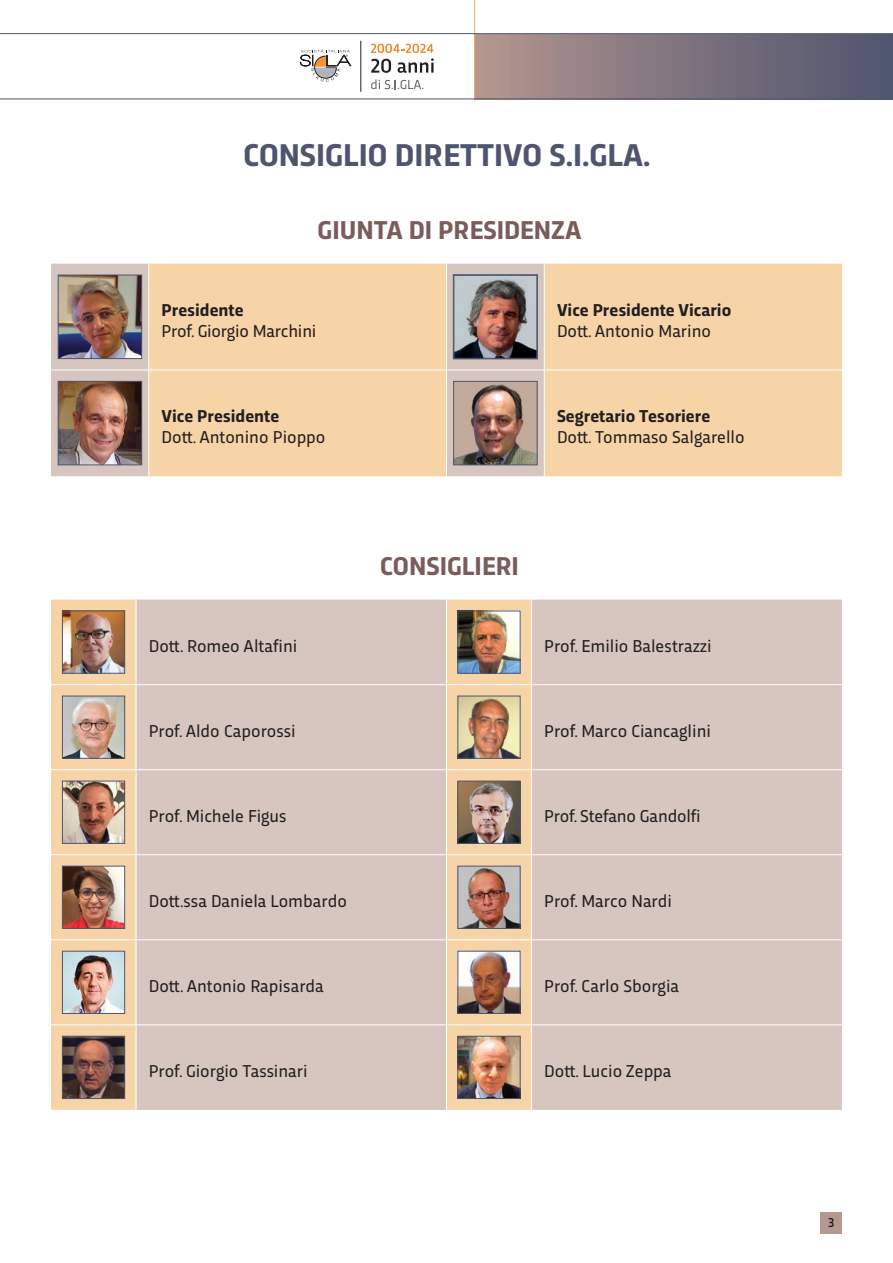
<style>
.page{position:relative;width:893px;height:1263px;background:#fff}
.page>*{position:absolute;margin:0;border:0;box-sizing:border-box;transform-origin:0 0}
.t1{font:700 33px "Trasandina";color:#4e566d}
.t2{font:700 27px "Trasandina";color:#7a5d59}
.t3{font:18px "Trasandina";color:#231f20}
.t4{font:700 18px "Trasandina";color:#231f20}
.t5{font:500 13.5px "Trasandina";color:#231f20}
</style>
<div class="page">
<div style="left:475px;top:34px;width:418px;height:65px;background:linear-gradient(to right,#b3958f,#4d546d)"></div>
<hr style="left:892px;top:34px;width:1px;height:65px;background:#4e566d">
<hr style="left:474px;top:0;width:1px;height:99px;background:#efae60">
<hr style="left:0;top:99px;width:893px;height:1px;background:#4e566d">
<svg style="left:300px;top:49px;width:51px;height:33px"></svg>
<hr style="left:360px;top:41px;width:1px;height:51px;background:#231f20">
<svg style="left:371px;top:44px;width:63px;height:29px"></svg>
<svg style="left:371px;top:79px;width:52px;height:10px"></svg>
<div style="left:821px;top:1212px;width:21px;height:21px;background:#b69890"></div>
<hr style="left:0;top:33px;width:893px;height:1px;background:#4e566d">
<svg style="left:51px;top:264px;width:97px;height:212px;background:#d3c3bd"></svg>
<div style="left:149px;top:264px;width:693px;height:212px;background:#f7d3a8"></div>
<hr style="left:446px;top:264px;width:1px;height:106px;background:#fff">
<hr style="left:544px;top:264px;width:1px;height:106px;background:#fff">
<hr style="left:51px;top:370px;width:98px;height:1px;background:#fff">
<hr style="left:149px;top:370px;width:297px;height:1px;background:#fff">
<hr style="left:446px;top:370px;width:98px;height:1px;background:#fff">
<hr style="left:446px;top:370px;width:1px;height:106px;background:#fff">
<hr style="left:544px;top:370px;width:298px;height:1px;background:#fff">
<hr style="left:544px;top:370px;width:1px;height:106px;background:#fff">
<img style="left:60px;top:277px;width:80px;height:80px">
<div style="left:58px;top:275px;width:84px;height:84px;border:1px solid #4e566d"></div>
<img style="left:453px;top:274px;width:85px;height:85px">
<div style="left:454px;top:275px;width:83px;height:83px;border:1px solid #4e566d"></div>
<img style="left:60px;top:383px;width:80px;height:80px">
<div style="left:58px;top:381px;width:84px;height:84px;border:1px solid #4e566d"></div>
<img style="left:455px;top:383px;width:81px;height:80px">
<div style="left:453px;top:381px;width:85px;height:84px;border:1px solid #4e566d"></div>
<svg style="left:51px;top:600px;width:85px;height:510px;background:#f5d2a8"></svg>
<div style="left:137px;top:600px;width:705px;height:510px;background:#d7c6bf"></div>
<hr style="left:446px;top:600px;width:1px;height:84px;background:#fff">
<hr style="left:531px;top:600px;width:1px;height:84px;background:#fff">
<hr style="left:51px;top:684px;width:85px;height:1px;background:#fff">
<hr style="left:136px;top:684px;width:310px;height:1px;background:#fff">
<hr style="left:446px;top:684px;width:85px;height:1px;background:#fff">
<hr style="left:446px;top:685px;width:1px;height:84px;background:#fff">
<hr style="left:531px;top:684px;width:311px;height:1px;background:#fff">
<hr style="left:531px;top:685px;width:1px;height:84px;background:#fff">
<hr style="left:51px;top:769px;width:85px;height:1px;background:#fff">
<hr style="left:136px;top:769px;width:310px;height:1px;background:#fff">
<hr style="left:446px;top:769px;width:85px;height:1px;background:#fff">
<hr style="left:446px;top:770px;width:1px;height:84px;background:#fff">
<hr style="left:531px;top:769px;width:311px;height:1px;background:#fff">
<hr style="left:531px;top:770px;width:1px;height:84px;background:#fff">
<hr style="left:51px;top:854px;width:85px;height:1px;background:#fff">
<hr style="left:136px;top:854px;width:310px;height:1px;background:#fff">
<hr style="left:446px;top:854px;width:85px;height:1px;background:#fff">
<hr style="left:446px;top:855px;width:1px;height:84px;background:#fff">
<hr style="left:531px;top:854px;width:311px;height:1px;background:#fff">
<hr style="left:531px;top:855px;width:1px;height:84px;background:#fff">
<hr style="left:51px;top:939px;width:85px;height:1px;background:#fff">
<hr style="left:136px;top:939px;width:310px;height:1px;background:#fff">
<hr style="left:446px;top:939px;width:85px;height:1px;background:#fff">
<hr style="left:446px;top:940px;width:1px;height:84px;background:#fff">
<hr style="left:531px;top:939px;width:311px;height:1px;background:#fff">
<hr style="left:531px;top:940px;width:1px;height:84px;background:#fff">
<hr style="left:51px;top:1024px;width:85px;height:1px;background:#fff">
<hr style="left:136px;top:1024px;width:310px;height:1px;background:#fff">
<hr style="left:446px;top:1024px;width:85px;height:1px;background:#fff">
<hr style="left:446px;top:1025px;width:1px;height:85px;background:#fff">
<hr style="left:531px;top:1024px;width:311px;height:1px;background:#fff">
<hr style="left:531px;top:1025px;width:1px;height:85px;background:#fff">
<img style="left:64px;top:612px;width:59px;height:60px">
<div style="left:62px;top:610px;width:63px;height:64px;border:1px solid #4e566d"></div>
<img style="left:459px;top:612px;width:60px;height:60px">
<div style="left:457px;top:610px;width:64px;height:64px;border:1px solid #4e566d"></div>
<img style="left:64px;top:697px;width:59px;height:60px">
<div style="left:62px;top:695px;width:63px;height:64px;border:1px solid #4e566d"></div>
<img style="left:459px;top:697px;width:60px;height:60px">
<div style="left:457px;top:695px;width:64px;height:64px;border:1px solid #4e566d"></div>
<img style="left:64px;top:783px;width:59px;height:59px">
<div style="left:62px;top:781px;width:63px;height:63px;border:1px solid #4e566d"></div>
<img style="left:459px;top:783px;width:60px;height:59px">
<div style="left:457px;top:781px;width:64px;height:63px;border:1px solid #4e566d"></div>
<img style="left:64px;top:868px;width:59px;height:59px">
<div style="left:62px;top:866px;width:63px;height:63px;border:1px solid #4e566d"></div>
<img style="left:459px;top:868px;width:60px;height:59px">
<div style="left:457px;top:866px;width:64px;height:63px;border:1px solid #4e566d"></div>
<img style="left:64px;top:953px;width:59px;height:59px">
<div style="left:62px;top:951px;width:63px;height:63px;border:1px solid #4e566d"></div>
<img style="left:459px;top:953px;width:60px;height:59px">
<div style="left:457px;top:951px;width:64px;height:63px;border:1px solid #4e566d"></div>
<img style="left:64px;top:1038px;width:59px;height:59px">
<div style="left:62px;top:1036px;width:63px;height:63px;border:1px solid #4e566d"></div>
<img style="left:459px;top:1038px;width:60px;height:59px">
<div style="left:457px;top:1036px;width:64px;height:63px;border:1px solid #4e566d"></div>
<h1 class="t1" style="left:243px;top:131px;width:409px">CONSIGLIO DIRETTIVO S.I.GLA.</h1>
<h2 class="t2" style="left:318px;top:210px;width:265px">GIUNTA DI PRESIDENZA</h2>
<p class="t4" style="left:162px;top:296px;width:84px">Presidente</p>
<p class="t3" style="left:162px;top:317px;width:156px">Prof. Giorgio Marchini</p>
<p class="t4" style="left:162px;top:402px;width:119px">Vice Presidente</p>
<p class="t3" style="left:162px;top:424px;width:165px">Dott. Antonino Pioppo</p>
<p class="t4" style="left:557px;top:296px;width:176px">Vice Presidente Vicario</p>
<p class="t3" style="left:557px;top:317px;width:156px">Dott. Antonio Marino</p>
<p class="t4" style="left:557px;top:402px;width:155px">Segretario Tesoriere</p>
<p class="t3" style="left:557px;top:424px;width:189px">Dott. Tommaso Salgarello</p>
<h2 class="t2" style="left:380px;top:546px;width:140px">CONSIGLIERI</h2>
<p class="t3" style="left:149px;top:632px;width:150px">Dott. Romeo Altafini</p>
<p class="t3" style="left:544px;top:632px;width:169px">Prof. Emilio Balestrazzi</p>
<p class="t3" style="left:149px;top:717px;width:148px">Prof. Aldo Caporossi</p>
<p class="t3" style="left:544px;top:717px;width:168px">Prof. Marco Ciancaglini</p>
<p class="t3" style="left:149px;top:802px;width:139px">Prof. Michele Figus</p>
<p class="t3" style="left:544px;top:802px;width:158px">Prof. Stefano Gandolfi</p>
<p class="t3" style="left:149px;top:887px;width:200px">Dott.ssa Daniela Lombardo</p>
<p class="t3" style="left:544px;top:887px;width:129px">Prof. Marco Nardi</p>
<p class="t3" style="left:149px;top:972px;width:176px">Dott. Antonio Rapisarda</p>
<p class="t3" style="left:544px;top:972px;width:136px">Prof. Carlo Sborgia</p>
<p class="t3" style="left:149px;top:1057px;width:160px">Prof. Giorgio Tassinari</p>
<p class="t3" style="left:544px;top:1057px;width:129px">Dott. Lucio Zeppa</p>
<p class="t5" style="left:828px;top:1212px;width:8px">3</p>
</div>
